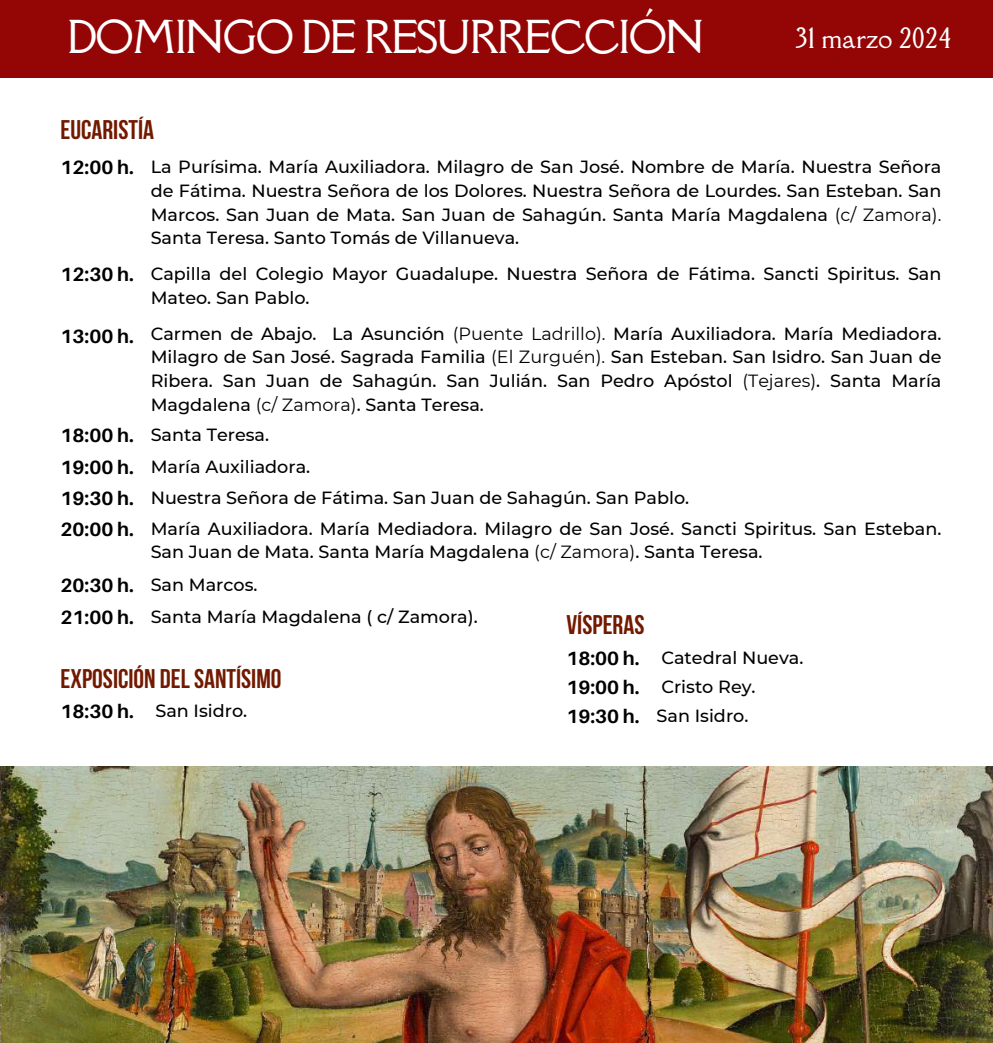
<style>
.page{position:relative;width:993px;height:1043px;background:#fff}
.page>*{position:absolute;margin:0;border:0;box-sizing:border-box;transform-origin:0 0}
.t1{font:41.48px "Della Respira";letter-spacing:-.04em;color:#fff}
.t2{font:700 26.95px "Bebas Neue";color:#721900}
.t3{font:25.72px "Della Respira";color:#fff}
.t4{font:700 19.25px "Aileron";color:#000}
.t5{font:500 17.68px/23.6px "Montserrat";color:#000}
.s1{font-weight:400}
.s2{font-family:"Aileron";font-weight:700;font-size:19.25px}
</style>
<div class="page">
<img style="left:0;top:766px;width:992px;height:276px">
<div style="left:0;top:0;width:992px;height:77px;background:#940505"></div>
<h1 class="t1" style="left:67px;top:9px;width:638px">DOMINGO DE RESURRECCIÓN</h1>
<h3 class="t3" style="left:795px;top:20px;width:158px">31 marzo 2024</h3>
<h2 class="t2" style="left:61px;top:119px;width:95px">EUCARISTÍA</h2>
<p class="t5" style="left:151px;top:155px;width:792px;text-align:justify">La Purísima. María Auxiliadora. Milagro de San José. Nombre de María. Nuestra Señora de Fátima. Nuestra Señora de los Dolores. Nuestra Señora de Lourdes. San Esteban. San Marcos. San Juan de Mata. San Juan de Sahagún. Santa María Magdalena <span class="s1">(c/ Zamora).<br></span>Santa Teresa. Santo Tomás de Villanueva.</p>
<p class="t4" style="left:61px;top:156px;width:75px">12:00 h.</p>
<p class="t4" style="left:61px;top:262px;width:75px">12:30 h.</p>
<p class="t4" style="left:61px;top:324px;width:75px">13:00 h.</p>
<p class="t5" style="left:151px;top:262px;width:792px">Capilla del Colegio Mayor Guadalupe. Nuestra Señora de Fátima. Sancti Spiritus. San<br>Mateo. San Pablo.</p>
<p class="t5" style="left:151px;top:321px;width:792px;text-align:justify">Carmen de Abajo. La Asunción <span class="s1">(Puente Ladrillo).</span> María Auxiliadora. María Mediadora.<br>Milagro de San José. Sagrada Familia <span class="s1">(El Zurguén).</span> San Esteban. San Isidro. San Juan de Ribera. San Juan de Sahagún. San Julián. San Pedro Apóstol <span class="s1">(Tejares)</span>. Santa María Magdalena <span class="s1">(c/ Zamora)</span>. Santa Teresa.</p>
<p class="t5" style="left:61px;top:423px;width:210px"><span class="s2">18:00 h.</span> Santa Teresa.</p>
<p class="t5" style="left:61px;top:454px;width:251px"><span class="s2">19:00 h.</span> María Auxiliadora.</p>
<p class="t5" style="left:61px;top:486px;width:630px"><span class="s2">19:30 h.</span> Nuestra Señora de Fátima. San Juan de Sahagún. San Pablo.</p>
<p class="t5" style="left:151px;top:516px;width:792px">María Auxiliadora. María Mediadora. Milagro de San José. Sancti Spiritus. San Esteban.</p>
<p class="t5" style="left:151px;top:540px;width:613px">San Juan de Mata. Santa María Magdalena <span class="s1">(c/ Zamora)</span>. Santa Teresa.</p>
<p class="t4" style="left:61px;top:517px;width:75px">20:00 h.</p>
<p class="t5" style="left:61px;top:568px;width:418px;line-height:31.7px"><span class="s2">20:30 h.</span> San Marcos.<br><span class="s2">21:00 h.</span> Santa María Magdalena ( c/ Zamora).</p>
<h2 class="t2" style="left:61px;top:667px;width:222px">EXPOSICIÓN DELSANTÍSIMO</h2>
<p class="t5" style="left:61px;top:698px;width:188px"><span class="s2">18:30 h.</span> San Isidro.</p>
<h2 class="t2" style="left:566px;top:614px;width:79px">VÍSPERAS</h2>
<p class="t5" style="left:566px;top:642px;width:238px;line-height:29.2px"><span class="s2">18:00 h.</span> Catedral Nueva.<br><span class="s2">19:00 h.</span> Cristo Rey.<br><span class="s2">19:30 h.</span> San Isidro.</p>
</div>
